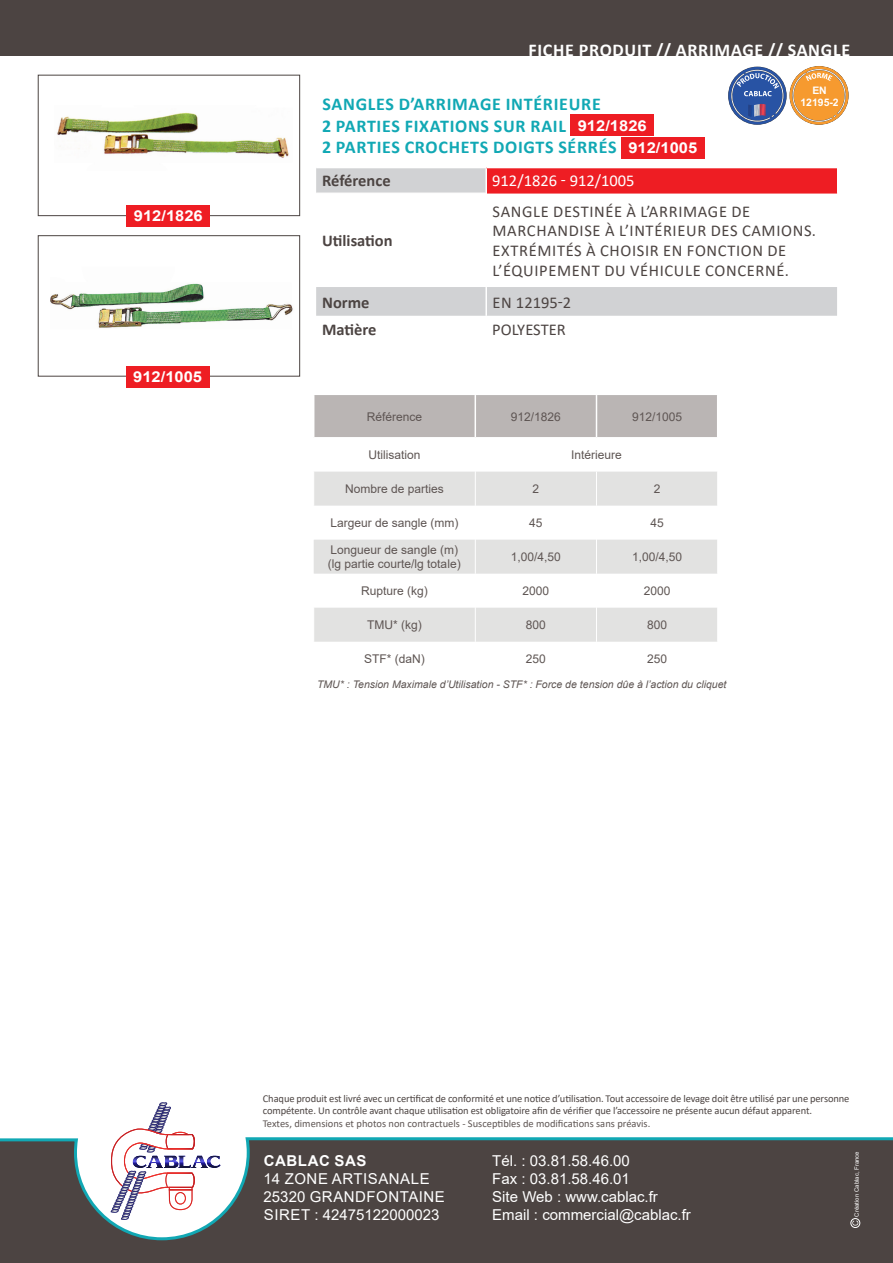
<style>
.page{position:relative;width:893px;height:1263px;background:#fff}
.page>*{position:absolute;margin:0;border:0;box-sizing:border-box;transform-origin:0 0}
.t1{font:700 18px/21.6px "Calibri";letter-spacing:.04em;color:#11a8b4}
.t2{font:700 18px "Calibri";letter-spacing:.04em;color:#fff}
.t3{font:16.5px/19.8px "Calibri";letter-spacing:.04em;color:#4c4442}
.t4{font:700 16.5px "Calibri";color:#4c4442}
.t5{font:16.5px "Calibri";color:#fff}
.t6{font:16.5px "Calibri";color:#4c4442}
.t7{font:15px/18px "Arial";color:#fff}
.t8{font:15px/18px "Arial";letter-spacing:.035em;color:#fff}
.t9{font:700 15px "Arial";color:#fff;scale:1.1 1}
.t10{font:700 15px "Arial";letter-spacing:.035em;color:#fff}
.t11{font:12px/14.4px "Arial";color:#5e5553}
.t12{font:10.5px/12.6px "Calibri";letter-spacing:-.01em;color:#4c4442}
.t13{font:10.5px "Calibri";color:#5e5553}
.t14{font:italic 10.5px "Arial";color:#5e5553}
.t15{font:700 10.35px/12.5px "Arial";color:#fff;text-align:center}
.t16{font:6px "Arial";color:#fff}
.s1{font-family:"Arial";font-size:15px;color:#fff}
</style>
<div class="page">
<div style="left:0;top:1138px;width:893px;height:125px;background:#4c4442"></div>
<svg style="left:121px;top:1102px;width:73px;height:34px"></svg>
<div style="left:0;top:0;width:893px;height:55px;background:#4c4442"></div>
<svg style="left:0;top:1136px;width:893px;height:105px"></svg>
<div style="left:850px;top:1218px;width:10px;height:10px;border:1px solid #fff;border-radius:50%"></div>
<svg style="left:852px;top:1220px;width:6px;height:5px"></svg>
<div style="left:38px;top:75px;width:262px;height:141px;border:1px solid #4c4442"></div>
<div style="left:38px;top:235px;width:262px;height:142px;border:1px solid #4c4442"></div>
<svg style="left:316px;top:168px;width:521px;height:148px"></svg>
<div style="left:486px;top:168px;width:351px;height:25px;background:#ee1d23"></div>
<hr style="left:316px;top:193px;width:169px;height:1px;background:#fff">
<hr style="left:487px;top:193px;width:350px;height:1px;background:#ee1d23">
<hr style="left:485px;top:168px;width:2px;height:25px;background:#fff">
<hr style="left:485px;top:193px;width:2px;height:94px;background:#fff">
<hr style="left:485px;top:287px;width:2px;height:29px;background:#fff">
<div style="left:570px;top:114px;width:84px;height:22px;background:#ee1d23"></div>
<div style="left:621px;top:137px;width:84px;height:22px;background:#ee1d23"></div>
<img style="left:57px;top:112px;width:232px;height:46px">
<img style="left:50px;top:283px;width:243px;height:45px">
<div style="left:314px;top:395px;width:403px;height:42px;background:#bab5b4"></div>
<svg style="left:314px;top:472px;width:403px;height:170px;fill:#e2e2e1"></svg>
<hr style="left:475px;top:395px;width:1px;height:42px;background:#fff">
<hr style="left:596px;top:395px;width:1px;height:42px;background:#fff">
<hr style="left:475px;top:472px;width:1px;height:34px;background:#fff">
<hr style="left:596px;top:472px;width:1px;height:34px;background:#fff">
<hr style="left:475px;top:506px;width:1px;height:34px;background:#fff">
<hr style="left:596px;top:506px;width:1px;height:34px;background:#fff">
<hr style="left:475px;top:540px;width:1px;height:34px;background:#fff">
<hr style="left:596px;top:540px;width:1px;height:34px;background:#fff">
<hr style="left:475px;top:574px;width:1px;height:34px;background:#fff">
<hr style="left:596px;top:574px;width:1px;height:34px;background:#fff">
<hr style="left:475px;top:608px;width:1px;height:34px;background:#fff">
<hr style="left:596px;top:608px;width:1px;height:34px;background:#fff">
<svg style="left:728px;top:66px;width:121px;height:59px"></svg>
<div style="left:126px;top:205px;width:84px;height:21px;background:#ee1d23"></div>
<div style="left:126px;top:366px;width:84px;height:22px;background:#ee1d23"></div>
<h3 class="t9" style="left:134px;top:205px;width:64px">912/1826</h3>
<h3 class="t9" style="left:133px;top:366px;width:64px">912/1005</h3>
<h1 class="t2" style="left:528px;top:37px;width:323px">FICHE PRODUIT // ARRIMAGE // SANGLE</h1>
<h1 class="t1" style="left:322px;top:93px;width:377px">SANGLES D’ARRIMAGE INTÉRIEURE<br>2 PARTIES FIXATIONS SUR RAIL <span class="s1">912/1826<br></span>2 PARTIES CROCHETS DOIGTS SÉRRÉS <span class="s1">912/1005</span></h1>
<h2 class="t4" style="left:322px;top:169px;width:70px">Référence</h2>
<h2 class="t5" style="left:492px;top:170px;width:144px">912/1826 - 912/1005</h2>
<p class="t15" style="left:800px;top:84px;width:40px">EN<br>12195-2</p>
<h2 class="t4" style="left:322px;top:229px;width:72px">Utilisation</h2>
<h2 class="t3" style="left:493px;top:201px;width:325px">SANGLE DESTINÉE À L’ARRIMAGE DE MARCHANDISE À L’INTÉRIEUR DES CAMIONS.<br>EXTRÉMITÉS À CHOISIR EN FONCTION DE L’ÉQUIPEMENT DU VÉHICULE CONCERNÉ.</h2>
<h2 class="t4" style="left:322px;top:290px;width:49px">Norme</h2>
<h2 class="t3" style="left:493px;top:292px;width:80px">EN 12195-2</h2>
<h2 class="t4" style="left:322px;top:318px;width:56px">Matière</h2>
<h2 class="t6" style="left:492px;top:318px;width:75px">POLYESTER</h2>
<p class="t11" style="left:367px;top:409px;width:57px">Référence</p>
<p class="t11" style="left:511px;top:409px;width:52px">912/1826</p>
<p class="t11" style="left:632px;top:409px;width:52px">912/1005</p>
<p class="t11" style="left:368px;top:448px;width:54px">Utilisation</p>
<p class="t11" style="left:571px;top:448px;width:52px">Intérieure</p>
<p class="t11" style="left:345px;top:481px;width:100px">Nombre de parties</p>
<p class="t11" style="left:533px;top:481px;width:8px">2</p>
<p class="t11" style="left:654px;top:481px;width:8px">2</p>
<p class="t11" style="left:330px;top:515px;width:130px">Largeur de sangle (mm)</p>
<p class="t11" style="left:529px;top:515px;width:15px">45</p>
<p class="t11" style="left:650px;top:515px;width:15px">45</p>
<p class="t11" style="left:328px;top:542px;width:134px">Longueur de sangle (m) (lg partie courte/lg totale)</p>
<p class="t11" style="left:511px;top:549px;width:52px">1,00/4,50</p>
<p class="t11" style="left:632px;top:549px;width:52px">1,00/4,50</p>
<p class="t11" style="left:361px;top:583px;width:68px">Rupture (kg)</p>
<p class="t11" style="left:522px;top:583px;width:28px">2000</p>
<p class="t11" style="left:644px;top:583px;width:28px">2000</p>
<p class="t11" style="left:367px;top:618px;width:56px">TMU* (kg)</p>
<p class="t11" style="left:526px;top:618px;width:22px">800</p>
<p class="t11" style="left:647px;top:618px;width:22px">800</p>
<p class="t11" style="left:364px;top:652px;width:62px">STF* (daN)</p>
<p class="t11" style="left:526px;top:652px;width:22px">250</p>
<p class="t11" style="left:647px;top:652px;width:22px">250</p>
<p class="t14" style="left:317px;top:677px;width:411px">TMU* : Tension Maximale d’Utilisation - STF* : Force de tension dûe à l’action du cliquet</p>
<p class="t12" style="left:263px;top:1091px;width:588px">Chaque produit est livré avec un certificat de conformité et une notice d’utilisation. Tout accessoire de levage doit être utilisé par une personne compétente. Un contrôle avant chaque utilisation est obligatoire afin de vérifier que l’accessoire ne présente aucun défaut apparent.</p>
<p class="t13" style="left:263px;top:1116px;width:389px">Textes, dimensions et photos non contractuels - Susceptibles de modifications sans préavis.</p>
<h3 class="t10" style="left:264px;top:1150px;width:104px">CABLAC SAS</h3>
<h3 class="t8" style="left:264px;top:1169px;width:183px">14 ZONE ARTISANALE<br>25320 GRANDFONTAINE<br>SIRET : 42475122000023</h3>
<h3 class="t7" style="left:492px;top:1151px;width:200px">Tél. : 03.81.58.46.00<br>Fax : 03.81.58.46.01<br>Site Web : www.cablac.fr<br>Email : commercial@cablac.fr</h3>
<p class="t16" style="left:853px;top:1216px;width:67px;rotate:-90deg">Création Cablac, France</p>
</div>
